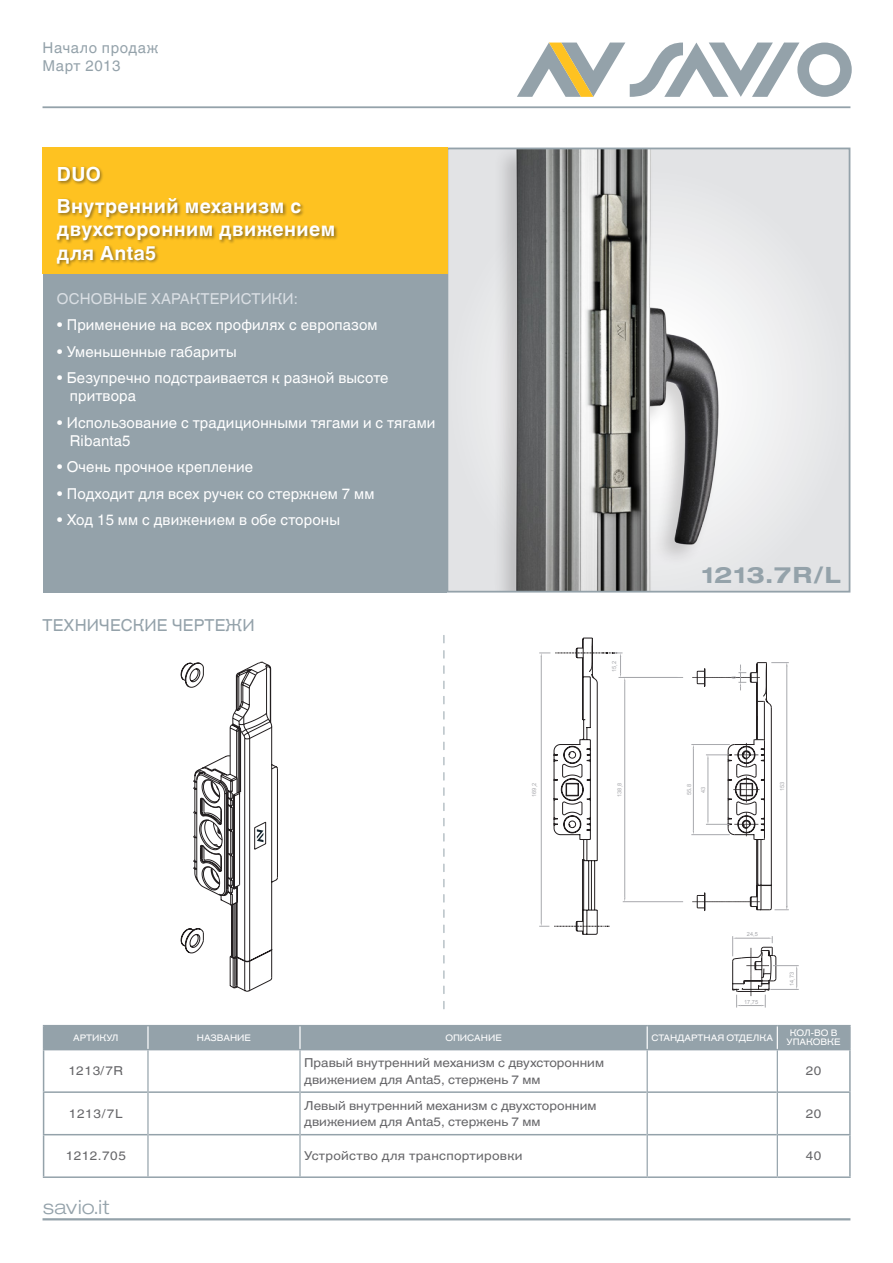
<style>
.page{position:relative;width:893px;height:1263px;background:#fff}
.page>*{position:absolute;margin:0;border:0;box-sizing:border-box;transform-origin:0 0}
.t1{font:700 expanded 22.5px "Helvetica Neue LT Std";letter-spacing:.03em;color:#94a2aa}
.t2{font:700 19.5px/23.4px "Helvetica World";letter-spacing:.02em;color:#fff}
.t3{font:300 expanded 19.5px "Helvetica Neue LT Std";letter-spacing:.02em;color:#94a2aa}
.t4{font:16.5px "Helvetica World";letter-spacing:.01em;color:#94a2aa}
.t5{font:15px/18px "Helvetica World";letter-spacing:.01em;color:#fff}
.t6{font:15px "Helvetica World";letter-spacing:.01em;color:#dadfe4}
.t7{font:15px "Helvetica World";letter-spacing:.04em;color:#94a2aa}
.t8{font:12.3px/16.5px "Helvetica World";color:#656568;scale:1.1 1}
.t9{font:12.3px "Helvetica World";letter-spacing:.02em;color:#656568;scale:1.1 1}
.t10{font:9px/9px "Helvetica World";color:#fff;text-align:center;scale:1.1 1}
.t11{font:5.7px "Arial";color:#a8a9ad}
</style>
<div class="page">
<div style="left:447px;top:148px;width:402px;height:444px;background:linear-gradient(to bottom,#e5e6e7,#e7e7e9)"></div>
<img style="left:483px;top:151px;width:270px;height:439px">
<div style="left:446px;top:148px;width:404px;height:445px;border:2px solid #94a2aa"></div>
<svg style="left:517px;top:43px;width:335px;height:54px"></svg>
<hr style="left:43px;top:106px;width:807px;height:2px;background:#94a2aa">
<hr style="left:43px;top:1218px;width:807px;height:2px;background:#94a2aa">
<div style="left:43px;top:148px;width:403px;height:444px;background:#94a2aa"></div>
<div style="left:43px;top:148px;width:405px;height:126px;background:#fec221"></div>
<hr style="left:43px;top:1025px;width:105px;height:1px;background:#94a2aa">
<hr style="left:148px;top:1025px;width:152px;height:1px;background:#94a2aa">
<hr style="left:300px;top:1025px;width:347px;height:1px;background:#94a2aa">
<hr style="left:647px;top:1025px;width:130px;height:1px;background:#94a2aa">
<hr style="left:777px;top:1025px;width:74px;height:1px;background:#94a2aa">
<hr style="left:849px;top:1026px;width:2px;height:23px;background:#94a2aa">
<hr style="left:43px;top:1050px;width:1px;height:41px;background:#94a2aa">
<hr style="left:777px;top:1049px;width:74px;height:1px;background:#94a2aa">
<hr style="left:849px;top:1050px;width:2px;height:41px;background:#94a2aa">
<hr style="left:43px;top:1091px;width:104px;height:2px;background:#94a2aa">
<hr style="left:43px;top:1093px;width:1px;height:41px;background:#94a2aa">
<hr style="left:149px;top:1091px;width:150px;height:2px;background:#94a2aa">
<hr style="left:301px;top:1091px;width:346px;height:2px;background:#94a2aa">
<hr style="left:648px;top:1091px;width:129px;height:2px;background:#94a2aa">
<hr style="left:778px;top:1091px;width:73px;height:2px;background:#94a2aa">
<hr style="left:849px;top:1093px;width:2px;height:41px;background:#94a2aa">
<hr style="left:43px;top:1134px;width:104px;height:1px;background:#94a2aa">
<hr style="left:43px;top:1135px;width:1px;height:41px;background:#94a2aa">
<hr style="left:149px;top:1134px;width:150px;height:1px;background:#94a2aa">
<hr style="left:301px;top:1134px;width:346px;height:1px;background:#94a2aa">
<hr style="left:648px;top:1134px;width:129px;height:1px;background:#94a2aa">
<hr style="left:778px;top:1134px;width:73px;height:1px;background:#94a2aa">
<hr style="left:849px;top:1135px;width:2px;height:41px;background:#94a2aa">
<hr style="left:43px;top:1176px;width:105px;height:2px;background:#94a2aa">
<hr style="left:148px;top:1176px;width:152px;height:2px;background:#94a2aa">
<hr style="left:300px;top:1176px;width:347px;height:2px;background:#94a2aa">
<hr style="left:647px;top:1176px;width:130px;height:2px;background:#94a2aa">
<hr style="left:777px;top:1176px;width:74px;height:2px;background:#94a2aa">
<div style="left:43px;top:1026px;width:806px;height:24px;background:#94a2aa"></div>
<hr style="left:147px;top:1050px;width:2px;height:42px;background:#94a2aa">
<hr style="left:299px;top:1050px;width:2px;height:42px;background:#94a2aa">
<hr style="left:647px;top:1050px;width:1px;height:42px;background:#94a2aa">
<hr style="left:777px;top:1050px;width:1px;height:42px;background:#94a2aa">
<hr style="left:147px;top:1092px;width:2px;height:43px;background:#94a2aa">
<hr style="left:299px;top:1092px;width:2px;height:43px;background:#94a2aa">
<hr style="left:647px;top:1092px;width:1px;height:43px;background:#94a2aa">
<hr style="left:777px;top:1092px;width:1px;height:43px;background:#94a2aa">
<hr style="left:147px;top:1135px;width:2px;height:41px;background:#94a2aa">
<hr style="left:299px;top:1135px;width:2px;height:41px;background:#94a2aa">
<hr style="left:647px;top:1135px;width:1px;height:41px;background:#94a2aa">
<hr style="left:777px;top:1135px;width:1px;height:41px;background:#94a2aa">
<svg style="left:180px;top:661px;width:98px;height:331px"></svg>
<hr style="left:623px;top:901px;width:60px;height:1px;background:#a8a9ad">
<hr style="left:691px;top:744px;width:39px;height:1px;background:#a8a9ad">
<hr style="left:691px;top:834px;width:39px;height:1px;background:#a8a9ad">
<svg style="left:692px;top:662px;width:107px;height:345px"></svg>
<hr style="left:618px;top:677px;width:65px;height:1px;background:#a8a9ad">
<svg style="left:539px;top:637px;width:86px;height:298px"></svg>
<svg style="left:443px;top:635px;width:1px;height:374px"></svg>
<div style="left:56px;top:166px;width:283px;height:102px;background:#231f20;opacity:.5"></div>
<p class="t7" style="left:43px;top:39px;width:117px">Начало продаж</p>
<p class="t7" style="left:43px;top:57px;width:80px">Март 2013</p>
<p class="t2" style="left:57px;top:162px;width:46px">DUO</p>
<p class="t2" style="left:57px;top:194px;width:280px">Внутренний механизм с двухсторонним движением</p>
<p class="t2" style="left:57px;top:241px;width:101px">для Anta5</p>
<p class="t6" style="left:57px;top:290px;width:243px">ОСНОВНЫЕ ХАРАКТЕРИСТИКИ:</p>
<p class="t5" style="left:57px;top:316px;width:322px">• Применение на всех профилях с европазом</p>
<p class="t5" style="left:57px;top:342px;width:181px">• Уменьшенные габариты</p>
<p class="t5" style="left:70px;top:369px;width:320px;text-indent:-13px">• Безупречно подстраивается к разной высоте притвора</p>
<p class="t5" style="left:70px;top:414px;width:367px;text-indent:-13px">• Использование с традиционными тягами и с тягами<br>Ribanta5</p>
<p class="t5" style="left:57px;top:458px;width:198px">• Очень прочное крепление</p>
<p class="t5" style="left:57px;top:485px;width:319px">• Подходит для всех ручек со стержнем 7 мм</p>
<p class="t5" style="left:57px;top:511px;width:285px">• Ход 15 мм с движением в обе стороны</p>
<p class="t4" style="left:43px;top:616px;width:214px">ТЕХНИЧЕСКИЕ ЧЕРТЕЖИ</p>
<p class="t11" style="left:530px;top:797px;width:16px;rotate:-90deg">169 2,</p>
<p class="t11" style="left:610px;top:672px;width:12px;rotate:-90deg">15 2,</p>
<p class="t11" style="left:616px;top:797px;width:16px;rotate:-90deg">138 8,</p>
<p class="t1" style="left:702px;top:560px;width:141px">1213.7R/L</p>
<p class="t11" style="left:730px;top:679px;width:5px;rotate:-90deg">6</p>
<p class="t11" style="left:685px;top:795px;width:12px;rotate:-90deg">55,8</p>
<p class="t11" style="left:700px;top:793px;width:8px;rotate:-90deg">43</p>
<p class="t11" style="left:778px;top:791px;width:11px;rotate:-90deg">153</p>
<p class="t11" style="left:747px;top:930px;width:12px">24,5</p>
<p class="t11" style="left:744px;top:999px;width:16px">17,75</p>
<p class="t11" style="left:788px;top:986px;width:16px;rotate:-90deg">14,73</p>
<p class="t10" style="left:73px;top:1033px;width:43px">АРТИКУЛ</p>
<p class="t10" style="left:197px;top:1033px;width:51px">НАЗВАНИЕ</p>
<p class="t10" style="left:445px;top:1033px;width:53px">ОПИСАНИЕ</p>
<p class="t10" style="left:651px;top:1033px;width:112px">СТАНДАРТНАЯ ОТДЕЛКА</p>
<p class="t10" style="left:787px;top:1029px;width:51px">КОЛ-ВО В<br>УПАКОВКЕ</p>
<p class="t8" style="left:68px;top:1063px;width:51px">1213/7R</p>
<p class="t8" style="left:304px;top:1054px;width:274px">Правый внутренний механизм с двухсторонним движением для Anta5, стержень 7 мм</p>
<p class="t8" style="left:806px;top:1063px;width:15px">20</p>
<p class="t8" style="left:69px;top:1105px;width:50px">1213/7L</p>
<p class="t8" style="left:304px;top:1097px;width:267px">Левый внутренний механизм с двухсторонним движением для Anta5, стержень 7 мм</p>
<p class="t8" style="left:806px;top:1105px;width:15px">20</p>
<p class="t8" style="left:66px;top:1148px;width:56px">1212.705</p>
<p class="t9" style="left:304px;top:1149px;width:200px">Устройство для транспортировки</p>
<p class="t8" style="left:806px;top:1148px;width:15px">40</p>
<p class="t3" style="left:43px;top:1195px;width:68px">savio.it</p>
</div>
